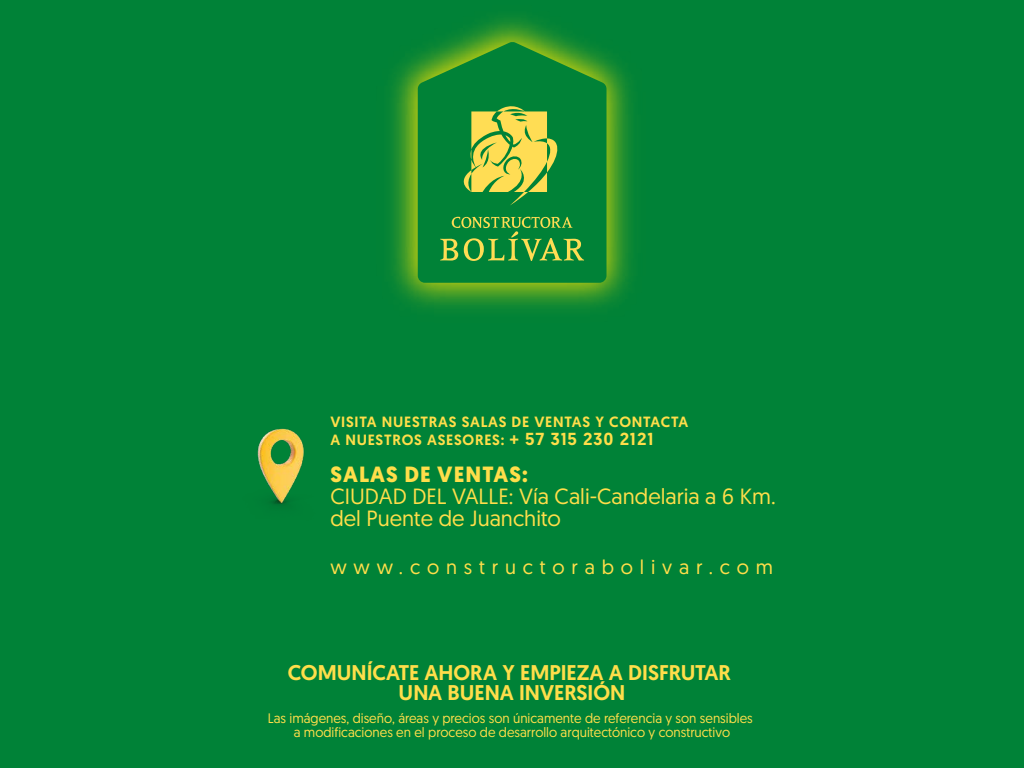
<style>
.page{position:relative;width:1024px;height:768px;background:#008237}
.page>*{position:absolute;margin:0;border:0;box-sizing:border-box;transform-origin:0 0}
.t1{font:22px/22px "Geomanist";color:#ffde4a}
.t2{font:700 22px "Geomanist";letter-spacing:.05em;color:#ffde4a}
.t3{font:500 21.3px/19.3px "Geomanist";color:#ffde4a;text-align:center}
.t4{font:20px "Geomanist";letter-spacing:.34em;color:#ffde4a}
.t5{font:500 14.8px/18px "Geomanist";letter-spacing:.05em;color:#ffde4a}
.t6{font:13.7px/14.1px "Geomanist";color:#ffde4a;text-align:center}
.s1{font-size:17.4px}
</style>
<div class="page">
<img style="left:257px;top:428px;width:47px;height:78px">
<img style="left:390px;top:17px;width:242px;height:292px">
<svg style="left:418px;top:42px;width:189px;height:241px"></svg>
<svg style="left:454px;top:103px;width:108px;height:103px"></svg>
<svg style="left:440px;top:217px;width:144px;height:44px"></svg>
<p class="t5" style="left:330px;top:413px;width:359px">VISITA NUESTRAS SALAS DE VENTAS Y CONTACTA<br>A NUESTROS ASESORES: <span class="s1">+ 57 315 230 2121</span></p>
<h1 class="t2" style="left:330px;top:460px;width:199px">SALAS DE VENTAS:</h1>
<h1 class="t1" style="left:330px;top:485px;width:447px">CIUDAD DEL VALLE: Vía Cali-Candelaria a 6 Km. del Puente de Juanchito</h1>
<h3 class="t4" style="left:330px;top:554px;width:444px">www.constructorabolivar.com</h3>
<h2 class="t3" style="left:288px;top:663px;width:445px">COMUNÍCATE AHORA Y EMPIEZA A DISFRUTAR<br>UNA BUENA INVERSIÓN</h2>
<p class="t6" style="left:268px;top:711px;width:486px">Las imágenes, diseño, áreas y precios son únicamente de referencia y son sensibles a modificaciones en el proceso de desarrollo arquitectónico y constructivo</p>
</div>
